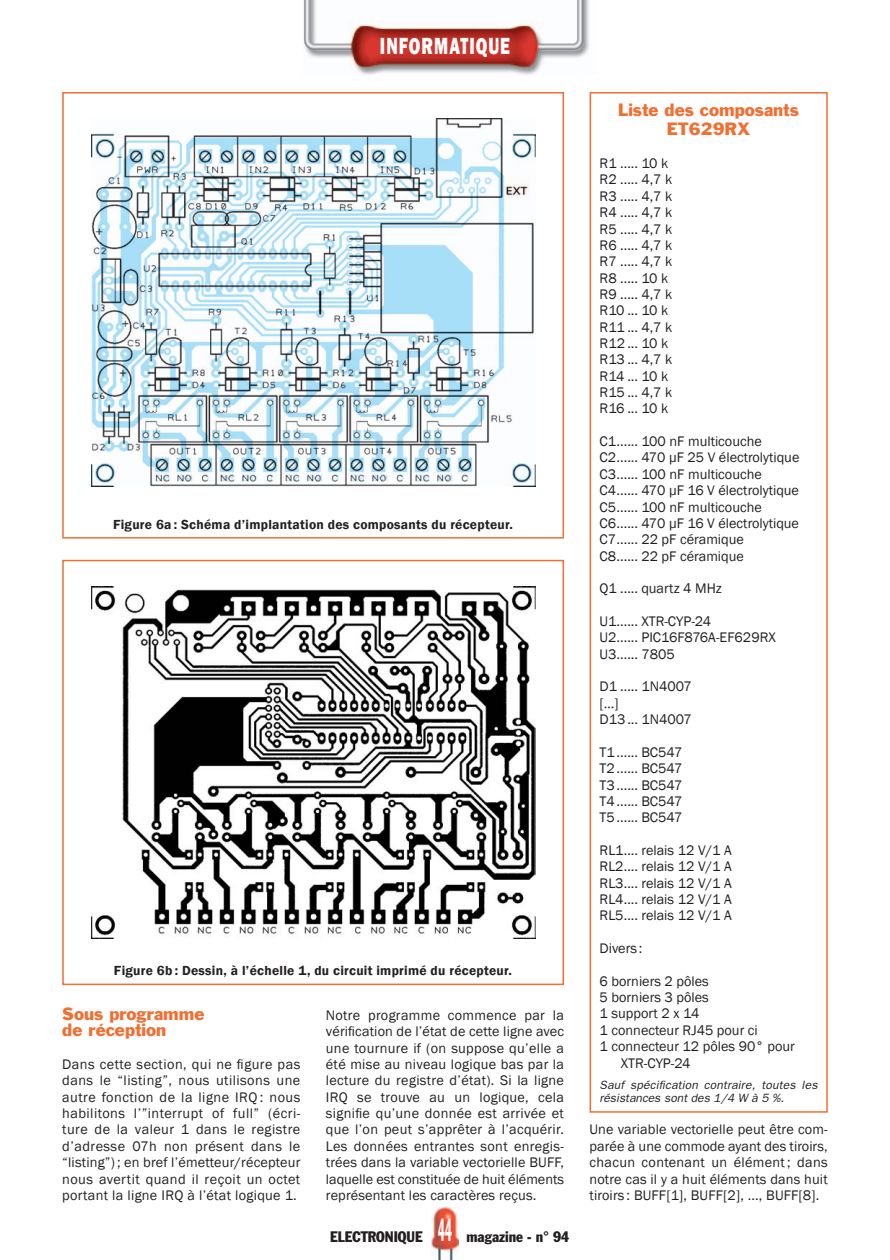
<style>
.page{position:relative;width:890px;height:1260px;background:#fff}
.page>*{position:absolute;margin:0;border:0;box-sizing:border-box;transform-origin:0 0}
.t1{font:800 24px "Franklin Gothic";letter-spacing:.06em;color:#fff;scale:.7 1}
.t2{font:16.5px/16.4px "Franklin Gothic";color:#f26e31}
.t3{font:condensed 15px "Franklin Gothic";color:#231f20}
.t4{font:14.25px/16.4px "Franklin Gothic";color:#231f20;text-align:justify}
.t5{font:600 13.5px "Franklin Gothic";letter-spacing:.02em;color:#231f20}
.t6{font:italic 12px/13.5px "Franklin Gothic";letter-spacing:.015em;color:#231f20}
.s1{font-size:31.5px;color:#fff}
</style>
<div class="page">
<img style="left:303px;top:0;width:286px;height:75px">
<img style="left:431px;top:1207px;width:28px;height:53px">
<img style="left:91px;top:118px;width:444px;height:368px">
<img style="left:91px;top:586px;width:444px;height:352px">
<div style="left:589px;top:92px;width:239px;height:1020px;border:1px solid #f26e31"></div>
<h1 class="t1" style="left:380px;top:31px;width:187px">INFORMATIQUE</h1>
<p class="t5" style="left:113px;top:516px;width:401px">Figure 6a : Schéma d’implantation des composants du récepteur.</p>
<p class="t5" style="left:114px;top:962px;width:400px">Figure 6b : Dessin, à l’échelle 1, du circuit imprimé du récepteur.</p>
<p class="t4" style="left:326px;top:1007px;width:240px">Notre programme commence par la vérification de l’état de cette ligne avec une tournure if (on suppose qu’elle a été mise au niveau logique bas par la lecture du registre d’état). Si la ligne IRQ se trouve au un logique, cela signifie qu’une donnée est arrivée et que l’on peut s’apprêter à l’acquérir.<br>Les données entrantes sont enregis&shy;trées dans la variable vectorielle BUFF, laquelle est constituée de huit éléments représentant les caractères reçus.</p>
<p class="t2" style="left:62px;top:1005px;width:144px">Sous programme de réception</p>
<p class="t4" style="left:62px;top:1056px;width:240px">Dans cette section, qui ne figure pas dans le “listing”, nous utilisons une autre fonction de la ligne IRQ : nous habilitons l’”interrupt of full” (écri&shy;ture de la valeur 1 dans le registre d’adresse 07h non présent dans le “listing”) ; en bref l’émetteur/récepteur nous avertit quand il reçoit un octet portant la ligne IRQ à l’état logique 1.</p>
<p class="t3" style="left:330px;top:1227px;width:241px">ELECTRONIQUE <span class="s1">44</span> magazine - n° 94</p>
<p class="t2" style="left:618px;top:100px;width:182px;line-height:19.5px;text-align:center">Liste des composants<br>ET629RX</p>
<p class="t4" style="left:599px;top:155px;width:74px;text-align:left">R1 ..... 10 k<br>R2 ..... 4,7 k<br>R3 ..... 4,7 k<br>R4 ..... 4,7 k<br>R5 ..... 4,7 k<br>R6 ..... 4,7 k<br>R7 ..... 4,7 k<br>R8 ..... 10 k<br>R9 ..... 4,7 k<br>R10 ... 10 k<br>R11 ... 4,7 k<br>R12 ... 10 k<br>R13 ... 4,7 k<br>R14 ... 10 k<br>R15 ... 4,7 k<br>R16 ... 10 k</p>
<p class="t4" style="left:599px;top:433px;width:201px;text-align:left">C1...... 100 nF multicouche<br>C2...... 470 µF 25 V électrolytique<br>C3...... 100 nF multicouche<br>C4...... 470 µF 16 V électrolytique<br>C5...... 100 nF multicouche<br>C6...... 470 µF 16 V électrolytique<br>C7...... 22 pF céramique<br>C8...... 22 pF céramique</p>
<p class="t4" style="left:599px;top:581px;width:124px">Q1 ..... quartz 4 MHz</p>
<p class="t4" style="left:599px;top:613px;width:178px;text-align:left">U1...... XTR-CYP-24<br>U2...... PIC16F876A-EF629RX<br>U3...... 7805</p>
<p class="t4" style="left:599px;top:679px;width:94px;text-align:left">D1 ..... 1N4007 […]<br>D13... 1N4007</p>
<p class="t4" style="left:599px;top:744px;width:84px">T1...... BC547<br>T2...... BC547<br>T3...... BC547<br>T4...... BC547<br>T5...... BC547</p>
<p class="t4" style="left:599px;top:842px;width:134px">RL1.... relais 12 V/1 A RL2.... relais 12 V/1 A RL3.... relais 12 V/1 A RL4.... relais 12 V/1 A RL5.... relais 12 V/1 A</p>
<p class="t4" style="left:599px;top:940px;width:44px">Divers :</p>
<p class="t4" style="left:599px;top:973px;width:111px">6 borniers 2 pôles</p>
<p class="t4" style="left:599px;top:989px;width:111px">5 borniers 3 pôles</p>
<p class="t4" style="left:599px;top:1006px;width:101px">1 support 2 x 14</p>
<p class="t4" style="left:599px;top:1022px;width:160px">1 connecteur RJ45 pour ci</p>
<p class="t4" style="left:599px;top:1038px;width:197px">1 connecteur 12 pôles 90° pour</p>
<p class="t4" style="left:621px;top:1055px;width:71px">XTR-CYP-24</p>
<p class="t6" style="left:599px;top:1078px;width:219px">Sauf spécification contraire, toutes les résistances sont des 1/4 W à 5 %.</p>
<p class="t4" style="left:589px;top:1122px;width:240px">Une variable vectorielle peut être com&shy;parée à une commode ayant des tiroirs, chacun contenant un élément ; dans notre cas il y a huit éléments dans huit tiroirs : BUFF[1], BUFF[2], ..., BUFF[8].</p>
</div>
